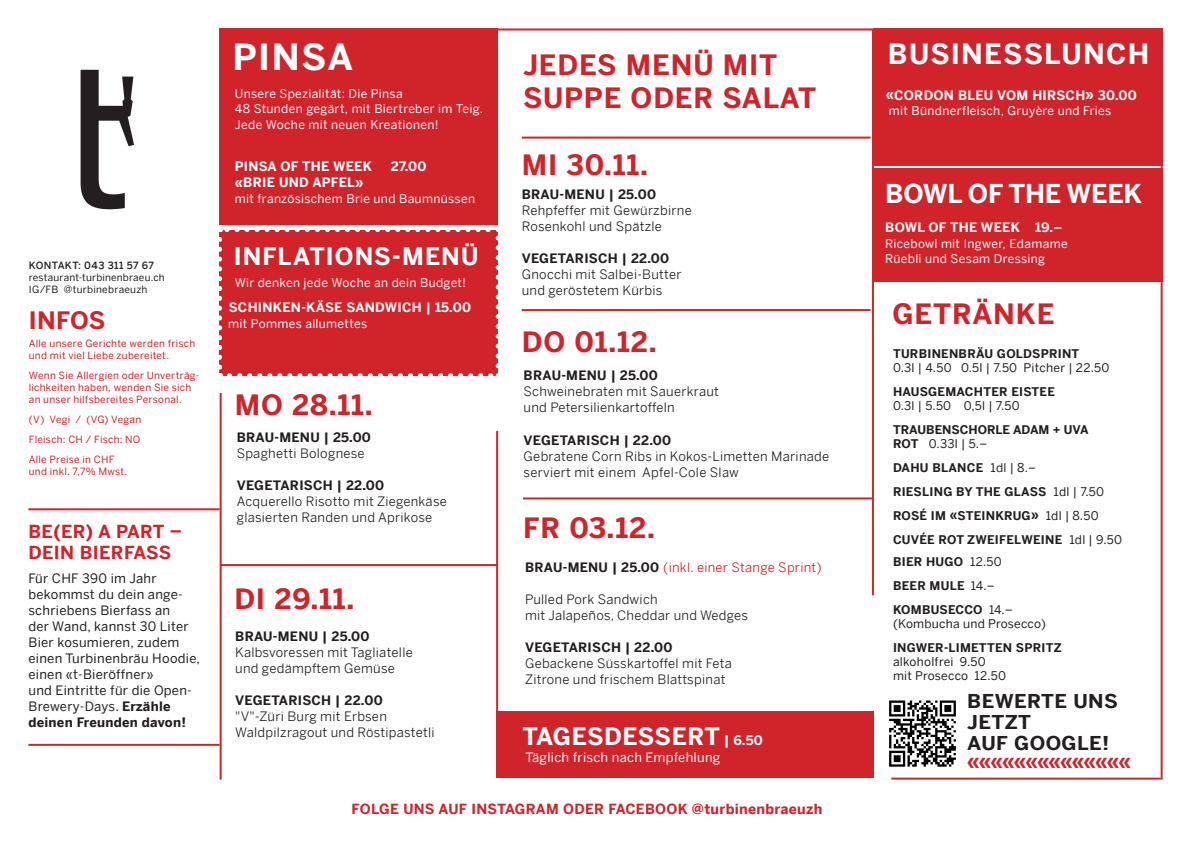
<style>
.page{position:relative;width:1191px;height:842px;background:#fff}
.page>*{position:absolute;margin:0;border:0;box-sizing:border-box;transform-origin:0 0}
.t1{font:700 36px "Benton Sans";letter-spacing:.04em;color:#fff}
.t2{font:700 28px/33px "Benton Sans";letter-spacing:.03em;color:#d1232a}
.t3{font:700 28px "Benton Sans";letter-spacing:.04em;color:#fff}
.t4{font:700 26px "Benton Sans";letter-spacing:-.01em;color:#fff}
.t5{font:700 24px "Benton Sans";letter-spacing:.02em;color:#fff}
.t6{font:700 24px "Benton Sans";letter-spacing:.045em;color:#fff}
.t7{font:700 24px "Benton Sans";letter-spacing:.005em;color:#d1232a}
.t8{font:700 19.1px/21px "Benton Sans";letter-spacing:.02em;color:#231f20;scale:1.04 1}
.t9{font:700 19.1px "Benton Sans";color:#d1232a;scale:1.04 1}
.t10{font:700 18px/21px "Benton Sans";letter-spacing:.02em;color:#d1232a}
.t11{font:700 14px "Benton Sans";letter-spacing:.02em;color:#d1232a}
.t12{font:13px "Benton Sans";letter-spacing:.02em;color:#231f20}
.t13{font:13px/16px "Benton Sans";letter-spacing:.02em;color:#231f20}
.t14{font:700 13px "Benton Sans";letter-spacing:.02em;color:#231f20}
.t15{font:700 13px "Benton Sans";letter-spacing:.02em;color:#fff}
.t16{font:13px "Benton Sans";letter-spacing:.02em;color:#d1232a}
.t17{font:13px "Benton Sans";letter-spacing:.02em;color:#fff}
.t18{font:12px/15.5px "Benton Sans";letter-spacing:.025em;color:#fff}
.t19{font:700 12px "Benton Sans";letter-spacing:.02em;color:#231f20}
.t20{font:12px "Benton Sans";letter-spacing:.02em;color:#231f20}
.t21{font:700 12px "Benton Sans";color:#231f20}
.t22{font:10px/12px "Benton Sans";letter-spacing:.025em;color:#d1232a}
.t23{font:10px "Benton Sans";letter-spacing:.02em;color:#231f20}
.t24{font:500 10px "Benton Sans";letter-spacing:.035em;color:#231f20}
.s1{font-weight:700}
.s2{font-weight:700;color:#231f20}
.s3{font-size:13px}
.s4{font-weight:400}
</style>
<div class="page">
<hr style="left:28px;top:508px;width:192px;height:2px;background:#d1232a">
<hr style="left:220px;top:564px;width:278px;height:2px;background:#d1232a">
<hr style="left:28px;top:744px;width:192px;height:2px;background:#d1232a">
<hr style="left:523px;top:497px;width:349px;height:2px;background:#d1232a">
<hr style="left:522px;top:309px;width:348px;height:2px;background:#d1232a">
<hr style="left:522px;top:137px;width:348px;height:2px;background:#d1232a">
<hr style="left:891px;top:778px;width:269px;height:2px;background:#d1232a">
<hr style="left:220px;top:28px;width:941px;height:2px;background:#d1232a">
<hr style="left:220px;top:393px;width:2px;height:387px;background:#d1232a">
<hr style="left:872px;top:29px;width:2px;height:566px;background:#d1232a">
<hr style="left:496px;top:431px;width:2px;height:347px;background:#d1232a">
<hr style="left:1160px;top:28px;width:2px;height:752px;background:#d1232a">
<div style="left:220px;top:28px;width:278px;height:197px;background:#d1232a"></div>
<div style="left:220px;top:230px;width:278px;height:145px;background:#d1232a"></div>
<svg style="left:219px;top:239px;width:3px;height:136px"></svg>
<svg style="left:230px;top:373px;width:268px;height:3px"></svg>
<svg style="left:495px;top:230px;width:3px;height:136px"></svg>
<svg style="left:220px;top:230px;width:268px;height:2px"></svg>
<div style="left:873px;top:28px;width:289px;height:138px;background:#d1232a"></div>
<div style="left:873px;top:169px;width:289px;height:113px;background:#d1232a"></div>
<div style="left:496px;top:711px;width:378px;height:67px;background:#d1232a"></div>
<img style="left:889px;top:700px;width:67px;height:67px">
<img style="left:80px;top:69px;width:54px;height:141px">
<p class="t24" style="left:29px;top:256px;width:126px">KONTAKT: 043 311 57 67</p>
<p class="t23" style="left:29px;top:268px;width:137px">restaurant-turbinenbraeu.ch</p>
<p class="t23" style="left:29px;top:280px;width:120px">IG/FB @turbinebraeuzh</p>
<p class="t7" style="left:29px;top:299px;width:78px">INFOS</p>
<p class="t22" style="left:29px;top:336px;width:168px">Alle unsere Gerichte werden frisch und mit viel Liebe zubereitet.</p>
<p class="t22" style="left:29px;top:368px;width:172px">Wenn Sie Allergien oder Unverträg&shy;lichkeiten haben, wenden Sie sich an unser hilfsbereites Personal.</p>
<p class="t22" style="left:29px;top:412px;width:114px">(V) Vegi / (VG) Vegan</p>
<p class="t22" style="left:29px;top:432px;width:113px">Fleisch: CH / Fisch: NO</p>
<p class="t22" style="left:29px;top:452px;width:87px">Alle Preise in CHF</p>
<p class="t22" style="left:29px;top:464px;width:100px">und inkl. 7,7% Mwst.</p>
<p class="t10" style="left:28px;top:519px;width:155px">BE(ER) A PART –<br>DEIN BIERFASS</p>
<p class="t13" style="left:28px;top:569px;width:173px">Für CHF 390 im Jahr bekommst du dein ange&shy;schriebens Bierfass an<br>der Wand, kannst 30 Liter<br>Bier kosumieren, zudem einen Turbinenbräu Hoodie, einen «t-Bieröffner»<br>und Eintritte für die Open-<br>Brewery-Days. <span class="s1">Erzähle deinen Freunden davon!</span></p>
<p class="t1" style="left:232px;top:26px;width:122px">PINSA</p>
<p class="t18" style="left:235px;top:84px;width:250px">Unsere Spezialität: Die Pinsa<br>48 Stunden gegärt, mit Biertreber im Teig.<br>Jede Woche mit neuen Kreationen!</p>
<p class="t15" style="left:235px;top:155px;width:139px">PINSA OF THE WEEK</p>
<p class="t15" style="left:391px;top:155px;width:37px">27.00</p>
<p class="t15" style="left:235px;top:171px;width:130px">«BRIE UND APFEL»</p>
<p class="t18" style="left:235px;top:189px;width:242px">mit französischem Brie und Baumnüssen</p>
<p class="t6" style="left:234px;top:235px;width:246px">INFLATIONS-MENÜ</p>
<p class="t18" style="left:235px;top:273px;width:233px">Wir denken jede Woche an dein Budget!</p>
<p class="t15" style="left:229px;top:296px;width:244px">SCHINKEN-KÄSE SANDWICH | 15.00</p>
<p class="t18" style="left:228px;top:314px;width:141px">mit Pommes allumettes</p>
<p class="t2" style="left:235px;top:385px;width:139px">MO 28.11.</p>
<p class="t14" style="left:237px;top:426px;width:136px">BRAU-MENU | 25.00</p>
<p class="t12" style="left:237px;top:442px;width:129px">Spaghetti Bolognese</p>
<p class="t14" style="left:237px;top:474px;width:149px">VEGETARISCH | 22.00</p>
<p class="t12" style="left:237px;top:490px;width:212px">Acquerello Risotto mit Ziegenkäse</p>
<p class="t12" style="left:237px;top:506px;width:197px">glasierten Randen und Aprikose</p>
<p class="t2" style="left:234px;top:579px;width:122px">DI 29.11.</p>
<p class="t14" style="left:235px;top:625px;width:136px">BRAU-MENU | 25.00</p>
<p class="t12" style="left:235px;top:641px;width:179px">Kalbsvoressen mit Tagliatelle</p>
<p class="t12" style="left:235px;top:657px;width:161px">und gedämpftem Gemüse</p>
<p class="t14" style="left:235px;top:689px;width:149px">VEGETARISCH | 22.00</p>
<p class="t12" style="left:235px;top:705px;width:153px">"V"-Züri Burg mit Erbsen</p>
<p class="t12" style="left:235px;top:721px;width:201px">Waldpilzragout und Röstipastetli</p>
<p class="t2" style="left:523px;top:45px;width:295px">JEDES MENÜ MIT<br>SUPPE ODER SALAT</p>
<p class="t2" style="left:522px;top:145px;width:128px">MI 30.11.</p>
<p class="t14" style="left:522px;top:182px;width:136px">BRAU-MENU | 25.00</p>
<p class="t12" style="left:522px;top:199px;width:171px">Rehpfeffer mit Gewürzbirne</p>
<p class="t12" style="left:522px;top:215px;width:142px">Rosenkohl und Spätzle</p>
<p class="t14" style="left:522px;top:246px;width:149px">VEGETARISCH | 22.00</p>
<p class="t12" style="left:522px;top:263px;width:161px">Gnocchi mit Salbei-Butter</p>
<p class="t12" style="left:522px;top:279px;width:142px">und geröstetem Kürbis</p>
<p class="t2" style="left:522px;top:323px;width:136px">DO 01.12.</p>
<p class="t14" style="left:523px;top:364px;width:136px">BRAU-MENU | 25.00</p>
<p class="t12" style="left:523px;top:381px;width:197px">Schweinebraten mit Sauerkraut</p>
<p class="t12" style="left:523px;top:397px;width:153px">und Petersilienkartoffeln</p>
<p class="t14" style="left:523px;top:428px;width:149px">VEGETARISCH | 22.00</p>
<p class="t12" style="left:523px;top:445px;width:307px">Gebratene Corn Ribs in Kokos-Limetten Marinade</p>
<p class="t12" style="left:523px;top:461px;width:217px">serviert mit einem Apfel-Cole Slaw</p>
<p class="t2" style="left:523px;top:509px;width:133px">FR 03.12.</p>
<p class="t16" style="left:525px;top:557px;width:298px"><span class="s2">BRAU-MENU | 25.00</span> (inkl. einer Stange Sprint)</p>
<p class="t12" style="left:525px;top:589px;width:134px">Pulled Pork Sandwich</p>
<p class="t12" style="left:525px;top:605px;width:224px">mit Jalapeños, Cheddar und Wedges</p>
<p class="t14" style="left:525px;top:636px;width:149px">VEGETARISCH | 22.00</p>
<p class="t12" style="left:525px;top:653px;width:208px">Gebackene Süsskartoffel mit Feta</p>
<p class="t12" style="left:525px;top:669px;width:202px">Zitrone und frischem Blattspinat</p>
<p class="t5" style="left:522px;top:715px;width:242px">TAGESDESSERT <span class="s3">| 6.50</span></p>
<p class="t17" style="left:525px;top:746px;width:196px">Täglich frisch nach Empfehlung</p>
<p class="t11" style="left:351px;top:796px;width:472px">FOLGE UNS AUF INSTAGRAM ODER FACEBOOK @turbinenbraeuzh</p>
<p class="t3" style="left:888px;top:29px;width:263px">BUSINESSLUNCH</p>
<p class="t15" style="left:885px;top:84px;width:252px">«CORDON BLEU VOM HIRSCH» 30.00</p>
<p class="t18" style="left:889px;top:102px;width:224px">mit Bündnerfleisch, Gruyère und Fries</p>
<p class="t4" style="left:885px;top:171px;width:258px">BOWL OF THE WEEK</p>
<p class="t15" style="left:885px;top:216px;width:178px">BOWL OF THE WEEK 19.–</p>
<p class="t18" style="left:885px;top:234px;width:184px">Ricebowl mit Ingwer, Edamame</p>
<p class="t18" style="left:885px;top:250px;width:161px">Rüebli und Sesam Dressing</p>
<p class="t2" style="left:892px;top:295px;width:164px">GETRÄNKE</p>
<p class="t19" style="left:893px;top:343px;width:188px">TURBINENBRÄU GOLDSPRINT</p>
<p class="t20" style="left:893px;top:357px;width:218px">0.3l | 4.50 0.5l | 7.50 Pitcher | 22.50</p>
<p class="t19" style="left:893px;top:381px;width:164px">HAUSGEMACHTER EISTEE</p>
<p class="t20" style="left:893px;top:395px;width:128px">0.3l | 5.50 0,5l | 7.50</p>
<p class="t21" style="left:893px;top:419px;width:197px">TRAUBENSCHORLE ADAM + UVA</p>
<p class="t20" style="left:893px;top:433px;width:96px"><span class="s1">ROT</span> 0.33l | 5.–</p>
<p class="t19" style="left:893px;top:457px;width:144px">DAHU BLANCE <span class="s4">1dl | 8.–</span></p>
<p class="t19" style="left:893px;top:481px;width:213px">RIESLING BY THE GLASS <span class="s4">1dl | 7.50</span></p>
<p class="t19" style="left:893px;top:505px;width:207px">ROSÉ IM «STEINKRUG» <span class="s4">1dl | 8.50</span></p>
<p class="t19" style="left:893px;top:529px;width:231px">CUVÉE ROT ZWEIFELWEINE <span class="s4">1dl | 9.50</span></p>
<p class="t19" style="left:893px;top:551px;width:110px">BIER HUGO <span class="s4">12.50</span></p>
<p class="t19" style="left:893px;top:575px;width:103px">BEER MULE <span class="s4">14.–</span></p>
<p class="t19" style="left:893px;top:599px;width:121px">KOMBUSECCO <span class="s4">14.–</span></p>
<p class="t20" style="left:893px;top:613px;width:154px">(Kombucha und Prosecco)</p>
<p class="t19" style="left:893px;top:637px;width:170px">INGWER-LIMETTEN SPRITZ</p>
<p class="t20" style="left:893px;top:651px;width:94px">alkoholfrei 9.50</p>
<p class="t20" style="left:893px;top:665px;width:115px">mit Prosecco 12.50</p>
<p class="t8" style="left:967px;top:688px;width:146px">BEWERTE UNS<br>JETZT</p>
<p class="t8" style="left:967px;top:730px;width:138px">AUF GOOGLE!</p>
<p class="t9" style="left:967px;top:745px;width:159px">««««««««««««««</p>
</div>
